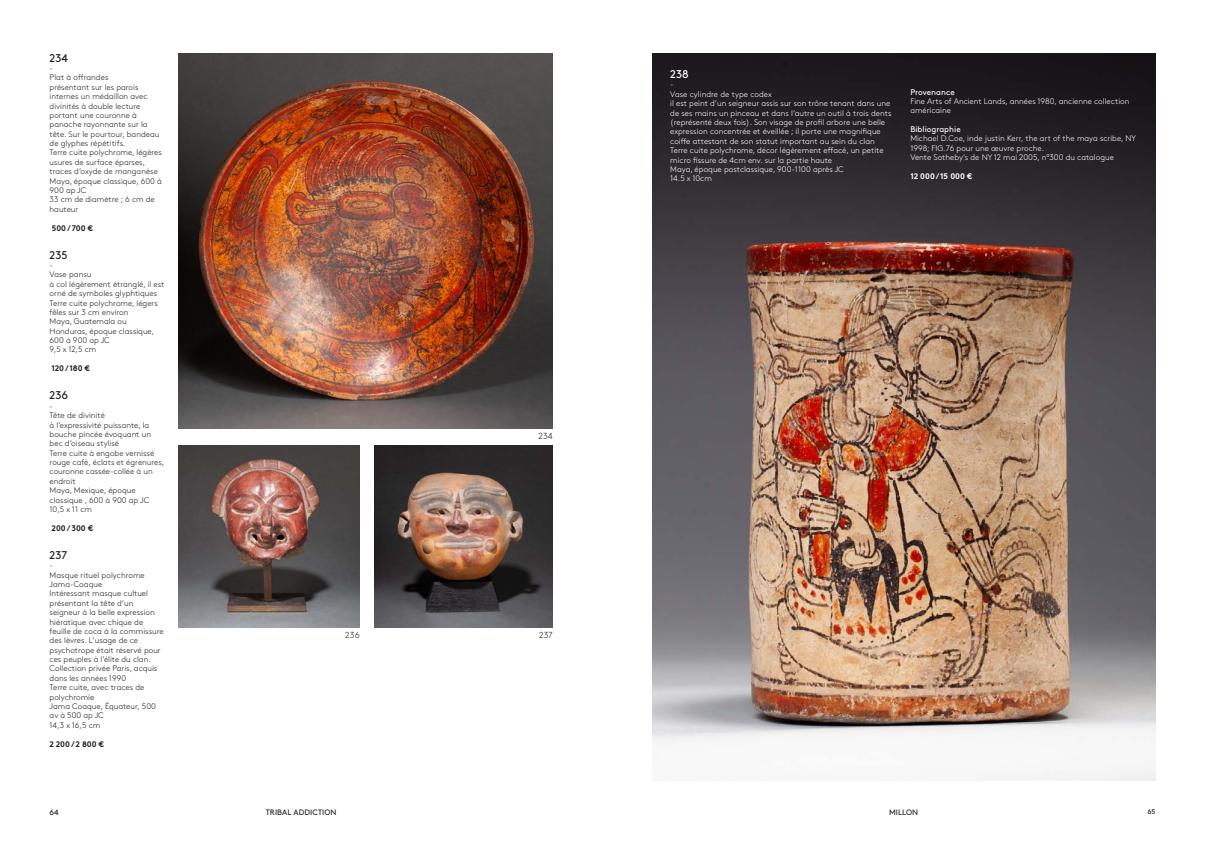
<style>
.page{position:relative;width:1205px;height:851px;background:#fff}
.page>*{position:absolute;margin:0;border:0;box-sizing:border-box;transform-origin:0 0}
.Numero_de_Lot{font:11.25px "Brown Pro";letter-spacing:.005em;color:#231f20}
.Numero_de_Lot-2{font:11.25px "Brown Pro";color:#fff}
.num{font:300 8.75px "Brown Pro";color:#231f20}
.Info_technique___Des{font:300 8.12px/9.4px "Brown Pro";color:#231f20}
.Info_technique___Des-2{font:300 8.12px/9.4px "Brown Pro";color:#fff}
.Artiste{font:300 8.12px/9.4px "Brown Pro";letter-spacing:.005em;color:#231f20}
.Estimation{font:700 8.12px "Brown Pro";color:#231f20}
.Artiste-2{font:300 8.12px "Brown Pro";letter-spacing:.005em;color:#fff}
.Info_technique___Des-3{font:8.12px "Brown Pro";color:#fff}
.Estimation-2{font:700 8.12px "Brown Pro";color:#fff}
.Mini_Filet_sous_nume{font:300 8.12px "Brown Pro";color:#231f20}
.Mini_Filet_sous_nume-2{font:300 8.12px "Brown Pro";color:#fff}
.t1{font:7.88px "Brown Pro";letter-spacing:.01em;color:#231f20}
.t2{font:7.12px "Brown Pro";color:#231f20}
</style>
<div class="page">
<img style="left:375px;top:445px;width:178px;height:182px">
<img style="left:179px;top:445px;width:181px;height:182px">
<img style="left:179px;top:53px;width:374px;height:375px">
<img style="left:652px;top:53px;width:503px;height:727px">
<p class="Numero_de_Lot" style="left:50px;top:49px;width:20px">234</p>
<p class="Mini_Filet_sous_nume" style="left:50px;top:62px;width:5px">-</p>
<p class="Artiste" style="left:50px;top:72px;width:60px">Plat à offrandes</p>
<p class="Info_technique___Des" style="left:50px;top:82px;width:111px">présentant sur les parois internes un médaillon avec divinités à double lecture portant une couronne à panache rayonnante sur la tête. Sur le pourtour, bandeau de glyphes répétitifs.</p>
<p class="Info_technique___Des" style="left:50px;top:147px;width:114px">Terre cuite polychrome, légères usures de surface éparses, traces d’oxyde de manganèse</p>
<p class="Info_technique___Des" style="left:50px;top:175px;width:114px">Maya, époque classique, 600 à<br>900 ap JC</p>
<p class="Info_technique___Des" style="left:50px;top:194px;width:107px">33 cm de diamètre ; 6 cm de hauteur</p>
<p class="Estimation" style="left:52px;top:221px;width:43px">500 / 700 €</p>
<p class="Numero_de_Lot" style="left:50px;top:246px;width:20px">235</p>
<p class="Mini_Filet_sous_nume" style="left:50px;top:259px;width:5px">-</p>
<p class="Artiste" style="left:50px;top:269px;width:43px">Vase pansu</p>
<p class="Info_technique___Des" style="left:50px;top:279px;width:116px">à col légèrement étranglé, il est orné de symboles glyphtiques</p>
<p class="Info_technique___Des" style="left:50px;top:297px;width:110px">Terre cuite polychrome, légers fêles sur 3 cm environ</p>
<p class="Info_technique___Des" style="left:50px;top:316px;width:106px">Maya, Guatemala ou<br>Honduras, époque classique,<br>600 à 900 ap JC</p>
<p class="Info_technique___Des" style="left:50px;top:344px;width:48px">9,5 x 12,5 cm</p>
<p class="Estimation" style="left:51px;top:362px;width:40px">120 / 180 €</p>
<p class="Numero_de_Lot" style="left:50px;top:387px;width:20px">236</p>
<p class="Mini_Filet_sous_nume" style="left:50px;top:400px;width:5px">-</p>
<p class="Artiste" style="left:50px;top:410px;width:57px">Tête de divinité</p>
<p class="Info_technique___Des" style="left:50px;top:419px;width:103px">à l’expressivité puissante, la bouche pincée évoquant un bec d’oiseau stylisé</p>
<p class="Info_technique___Des" style="left:50px;top:447px;width:116px">Terre cuite à engobe vernissé rouge café, éclats et égrenures, couronne cassée-collée à un endroit</p>
<p class="Info_technique___Des" style="left:50px;top:485px;width:101px">Maya, Mexique, époque classique , 600 à 900 ap JC</p>
<p class="Info_technique___Des" style="left:50px;top:504px;width:44px">10,5 x 11 cm</p>
<p class="Estimation" style="left:52px;top:521px;width:43px">200 / 300 €</p>
<p class="Numero_de_Lot" style="left:50px;top:546px;width:19px">237</p>
<p class="Mini_Filet_sous_nume" style="left:50px;top:559px;width:5px">-</p>
<p class="Artiste" style="left:50px;top:569px;width:97px">Masque rituel polychrome<br>Jama-Coaque</p>
<p class="Info_technique___Des" style="left:50px;top:588px;width:116px">Intéressant masque cultuel présentant la tête d’un seigneur à la belle expression hiératique avec chique de feuille de coca à la commissure des lèvres. L’usage de ce psychotrope était réservé pour ces peuples à l’élite du clan.</p>
<p class="Info_technique___Des" style="left:50px;top:663px;width:109px">Collection privée Paris, acquis dans les années 1990</p>
<p class="Info_technique___Des" style="left:50px;top:682px;width:96px">Terre cuite, avec traces de polychromie</p>
<p class="Info_technique___Des" style="left:50px;top:700px;width:108px">Jama Coaque, Équateur, 500 av à 500 ap JC</p>
<p class="Info_technique___Des" style="left:50px;top:719px;width:52px">14,3 x 16,5 cm</p>
<p class="Estimation" style="left:50px;top:737px;width:56px">2 200 / 2 800 €</p>
<p class="num" style="left:538px;top:429px;width:16px">234</p>
<p class="num" style="left:345px;top:628px;width:16px">236</p>
<p class="num" style="left:539px;top:628px;width:15px">237</p>
<p class="Numero_de_Lot-2" style="left:670px;top:66px;width:20px">238</p>
<p class="Mini_Filet_sous_nume-2" style="left:670px;top:79px;width:5px">-</p>
<p class="Artiste-2" style="left:670px;top:88px;width:103px">Vase cylindre de type codex</p>
<p class="Info_technique___Des-2" style="left:670px;top:98px;width:223px">il est peint d’un seigneur assis sur son trône tenant dans une de ses mains un pinceau et dans l’autre un outil à trois dents (représenté deux fois). Son visage de profil arbore une belle expression concentrée et éveillée ; il porte une magnifique coiffe attestant de son statut important au sein du clan</p>
<p class="Info_technique___Des-2" style="left:670px;top:145px;width:215px">Terre cuite polychrome, décor légèrement effacé, un petite micro fissure de 4cm env. sur la partie haute</p>
<p class="Info_technique___Des-2" style="left:670px;top:164px;width:175px">Maya, époque postclassique, 900-1100 après JC</p>
<p class="Info_technique___Des-2" style="left:670px;top:173px;width:43px">14.5 x 10cm</p>
<p class="Info_technique___Des-3" style="left:910px;top:85px;width:46px">Provenance</p>
<p class="Info_technique___Des-2" style="left:910px;top:96px;width:221px">Fine Arts of Ancient Lands, années 1980, ancienne collection américaine</p>
<p class="Info_technique___Des-3" style="left:910px;top:123px;width:52px">Bibliographie</p>
<p class="Info_technique___Des-2" style="left:910px;top:133px;width:227px">Michael D.Coe, inde justin Kerr, the art of the maya scribe, NY<br>1998; FIG.76 pour une œuvre proche.</p>
<p class="Info_technique___Des-2" style="left:910px;top:152px;width:205px">Vente Sotheby’s de NY 12 mai 2005, n°300 du catalogue</p>
<p class="Estimation-2" style="left:910px;top:169px;width:64px">12 000 / 15 000 €</p>
<p class="t1" style="left:50px;top:805px;width:11px">64</p>
<p class="t1" style="left:266px;top:805px;width:72px">TRIBAL ADDICTION</p>
<p class="t1" style="left:889px;top:805px;width:31px">MILLON</p>
<p class="t2" style="left:1147px;top:806px;width:10px">65</p>
</div>
